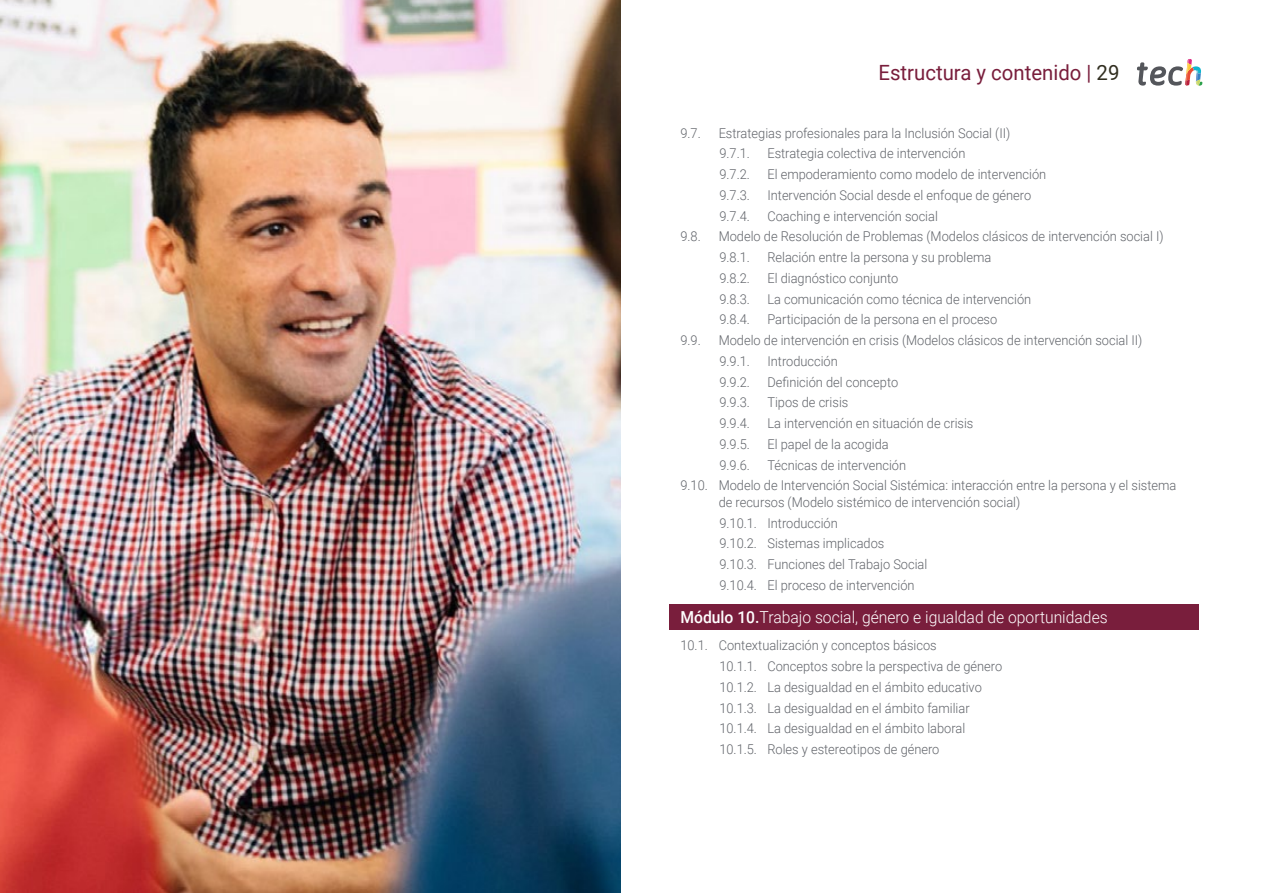
<style>
.page{position:relative;width:1263px;height:893px;background:#fff}
.page>*{position:absolute;margin:0;border:0;box-sizing:border-box;transform-origin:0 0}
.t1{font:21px "Roboto";color:#791e3c}
.t2{font:300 16.5px "Roboto";color:#fff;scale:.95 1}
.t3{font:300 13.5px/20.7px "Roboto";color:#61646a;scale:.95 1}
.s1{color:#312e20}
.s2{font-weight:500}
</style>
<div class="page">
<div style="left:669px;top:604px;width:530px;height:25px;background:#791e3c"></div>
<svg style="left:1137px;top:59px;width:65px;height:27px"></svg>
<img style="left:0;top:0;width:621px;height:893px">
<h1 class="t1" style="left:878px;top:57px;width:242px">Estructura y contenido | <span class="s1">29</span></h1>
<p class="t3" style="left:680px;top:122px;width:23px">9.7.</p>
<p class="t3" style="left:719px;top:122px;width:308px">Estrategias profesionales para la Inclusión Social (II)<br>9.7.1.</p>
<p class="t3" style="left:767px;top:143px;width:210px">Estrategia colectiva de intervención</p>
<p class="t3" style="left:719px;top:164px;width:34px">9.7.2.</p>
<p class="t3" style="left:767px;top:164px;width:295px">El empoderamiento como modelo de intervención</p>
<p class="t3" style="left:719px;top:184px;width:34px">9.7.3.</p>
<p class="t3" style="left:767px;top:184px;width:279px">Intervención Social desde el enfoque de género</p>
<p class="t3" style="left:719px;top:205px;width:34px">9.7.4.</p>
<p class="t3" style="left:767px;top:205px;width:181px">Coaching e intervención social</p>
<p class="t3" style="left:680px;top:226px;width:23px">9.8.</p>
<p class="t3" style="left:719px;top:226px;width:470px">Modelo de Resolución de Problemas (Modelos clásicos de intervención social I)<br>9.8.1.</p>
<p class="t3" style="left:767px;top:247px;width:237px">Relación entre la persona y su problema</p>
<p class="t3" style="left:719px;top:267px;width:34px">9.8.2.</p>
<p class="t3" style="left:767px;top:267px;width:139px">El diagnóstico conjunto</p>
<p class="t3" style="left:719px;top:288px;width:34px">9.8.3.</p>
<p class="t3" style="left:767px;top:288px;width:279px">La comunicación como técnica de intervención</p>
<p class="t3" style="left:719px;top:309px;width:34px">9.8.4.</p>
<p class="t3" style="left:767px;top:309px;width:243px">Participación de la persona en el proceso</p>
<p class="t3" style="left:680px;top:330px;width:23px">9.9.</p>
<p class="t3" style="left:719px;top:330px;width:448px">Modelo de intervención en crisis (Modelos clásicos de intervención social II)<br>9.9.1.</p>
<p class="t3" style="left:767px;top:350px;width:76px">Introducción</p>
<p class="t3" style="left:719px;top:371px;width:34px">9.9.2.</p>
<p class="t3" style="left:767px;top:371px;width:139px">Definición del concepto</p>
<p class="t3" style="left:719px;top:392px;width:34px">9.9.3.</p>
<p class="t3" style="left:767px;top:392px;width:87px">Tipos de crisis</p>
<p class="t3" style="left:719px;top:413px;width:34px">9.9.4.</p>
<p class="t3" style="left:767px;top:413px;width:218px">La intervención en situación de crisis</p>
<p class="t3" style="left:719px;top:433px;width:34px">9.9.5.</p>
<p class="t3" style="left:767px;top:433px;width:129px">El papel de la acogida</p>
<p class="t3" style="left:719px;top:454px;width:34px">9.9.6.</p>
<p class="t3" style="left:680px;top:454px;width:524px;text-indent:87px">Técnicas de intervención<br>9.10. Modelo de Intervención Social Sistémica: interacción entre la persona y el sistema</p>
<p class="t3" style="left:719px;top:491px;width:319px">de recursos (Modelo sistémico de intervención social)<br>9.10.1. Introducción<br>9.10.2. Sistemas implicados<br>9.10.3. Funciones del Trabajo Social<br>9.10.4. El proceso de intervención</p>
<p class="t2" style="left:680px;top:606px;width:451px"><span class="s2">Módulo 10.</span>Trabajo social, género e igualdad de oportunidades</p>
<p class="t3" style="left:719px;top:635px;width:299px;text-indent:-39px">10.1. Contextualización y conceptos básicos<br>10.1.1. Conceptos sobre la perspectiva de género 10.1.2. La desigualdad en el ámbito educativo 10.1.3. La desigualdad en el ámbito familiar 10.1.4. La desigualdad en el ámbito laboral 10.1.5. Roles y estereotipos de género</p>
</div>
